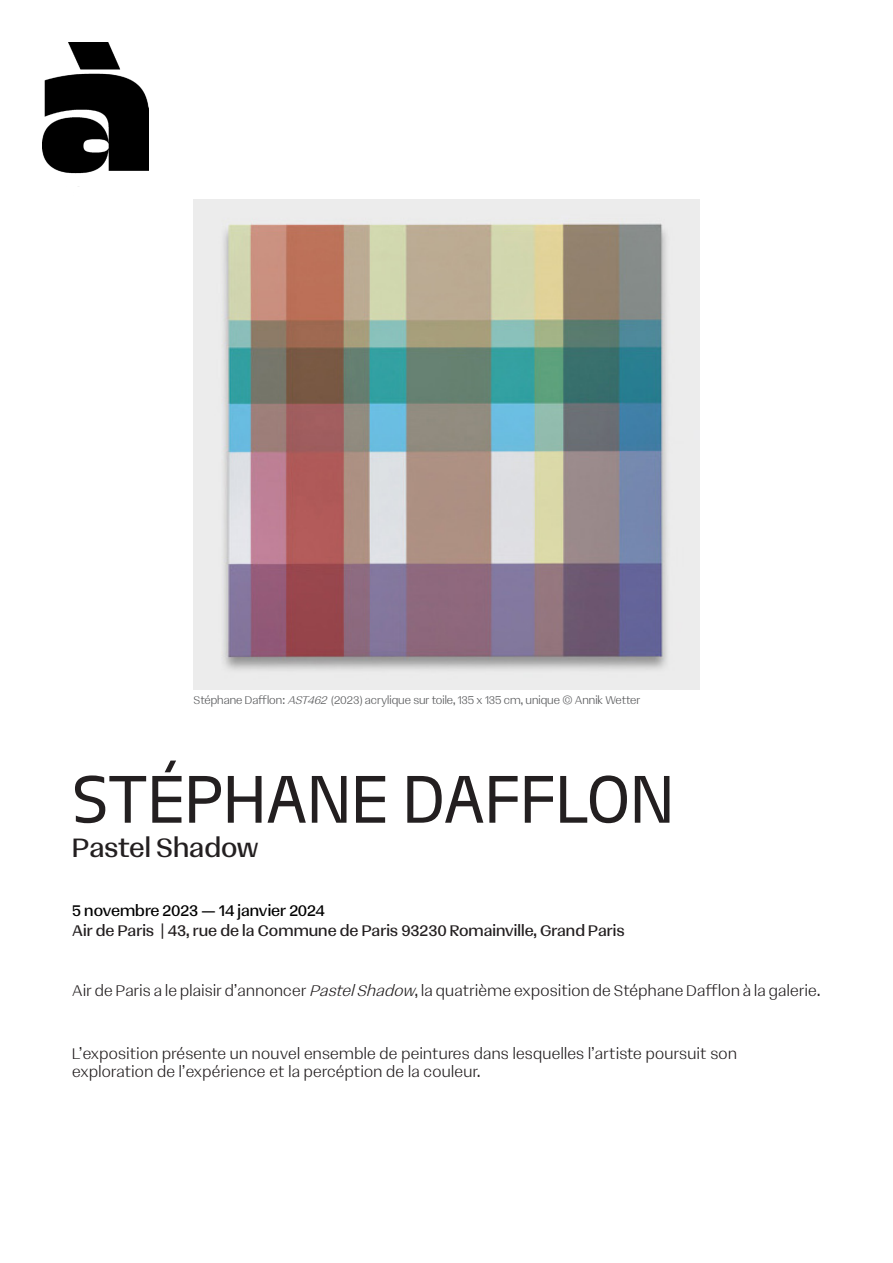
<style>
.page{position:relative;width:893px;height:1263px;background:#fff}
.page>*{position:absolute;margin:0;border:0;box-sizing:border-box;transform-origin:0 0}
.t1{font:81px "Trois Mille Lent Wd 25 Wg 25";color:#231f20}
.t2{font:28.5px "Resultat";letter-spacing:-.005em;color:#231f20}
.t3{font:300 16.5px/18px "Resultat";letter-spacing:.02em;color:#231f20}
.t4{font:16.5px "Resultat";color:#231f20}
.t5{font:16.5px "Resultat";letter-spacing:-.005em;color:#000}
.t6{font:300 12px "Resultat";color:#57585a}
.s1{font-style:italic}
</style>
<div class="page">
<img style="left:43px;top:43px;width:106px;height:144px">
<img style="left:194px;top:199px;width:505px;height:491px">
<p class="t6" style="left:194px;top:692px;width:448px">Stéphane Dafflon: <span class="s1">AST462</span> (2023) acrylique sur toile, 135 x 135 cm, unique © Annik Wetter</p>
<p class="t1" style="left:72px;top:758px;width:603px">STÉPHANE DAFFLON</p>
<p class="t2" style="left:72px;top:829px;width:188px">Pastel Shadow</p>
<p class="t5" style="left:72px;top:900px;width:254px">5 novembre 2023 — 14 janvier 2024</p>
<p class="t4" style="left:72px;top:920px;width:554px">Air de Paris | 43, rue de la Commune de Paris 93230 Romainville, Grand Paris</p>
<p class="t3" style="left:72px;top:980px;width:750px">Air de Paris a le plaisir d’annoncer <span class="s1">PastelShadow</span>, la quatrième exposition de Stéphane Dafflon à la galerie.</p>
<p class="t3" style="left:72px;top:1043px;width:666px">L’exposition présente un nouvel ensemble de peintures dans lesquelles l’artiste poursuit son exploration de l’expérience et la percéption de la couleur.</p>
</div>
